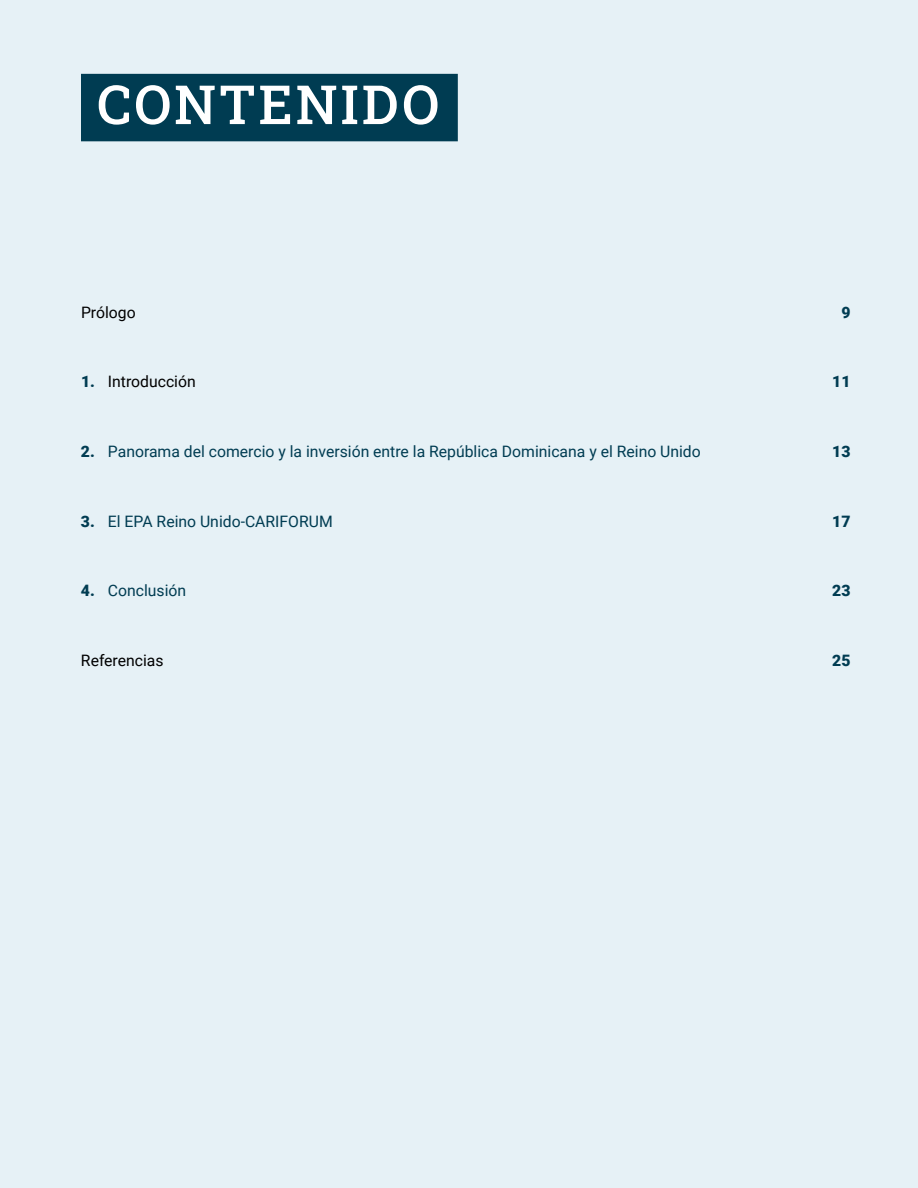
<style>
.page{position:relative;width:918px;height:1188px;background:#e6f1f6}
.page>*{position:absolute;margin:0;border:0;box-sizing:border-box;transform-origin:0 0}
.t1{font:54px "Roboto Slab";letter-spacing:.05em;color:#fff}
.t2{font:15.75px "Roboto";color:#003c52}
.t3{font:15.75px "Roboto";color:#000}
.t4{font:900 15.75px "Roboto";color:#003c52}
.s1{font-weight:900;color:#003c52}
.s2{font-weight:900}
</style>
<div class="page">
<div style="left:81px;top:74px;width:377px;height:67px;background:#003c52"></div>
<h1 class="t1" style="left:97px;top:67px;width:344px">CONTENIDO</h1>
<p class="t3" style="left:81px;top:301px;width:56px">Prólogo</p>
<p class="t4" style="left:841px;top:301px;width:11px">9</p>
<p class="t3" style="left:81px;top:371px;width:116px"><span class="s1">1.</span> Introducción</p>
<p class="t4" style="left:832px;top:371px;width:20px">11</p>
<p class="t2" style="left:81px;top:440px;width:621px"><span class="s2">2.</span> Panorama del comercio y la inversión entre la República Dominicana y el Reino Unido</p>
<p class="t4" style="left:832px;top:440px;width:20px">13</p>
<p class="t2" style="left:81px;top:510px;width:253px"><span class="s2">3.</span> El EPA Reino Unido-CARIFORUM</p>
<p class="t4" style="left:832px;top:510px;width:20px">17</p>
<p class="t2" style="left:81px;top:580px;width:107px"><span class="s2">4.</span> Conclusión</p>
<p class="t4" style="left:832px;top:580px;width:20px">23</p>
<p class="t3" style="left:81px;top:649px;width:84px">Referencias</p>
<p class="t4" style="left:832px;top:649px;width:20px">25</p>
</div>
